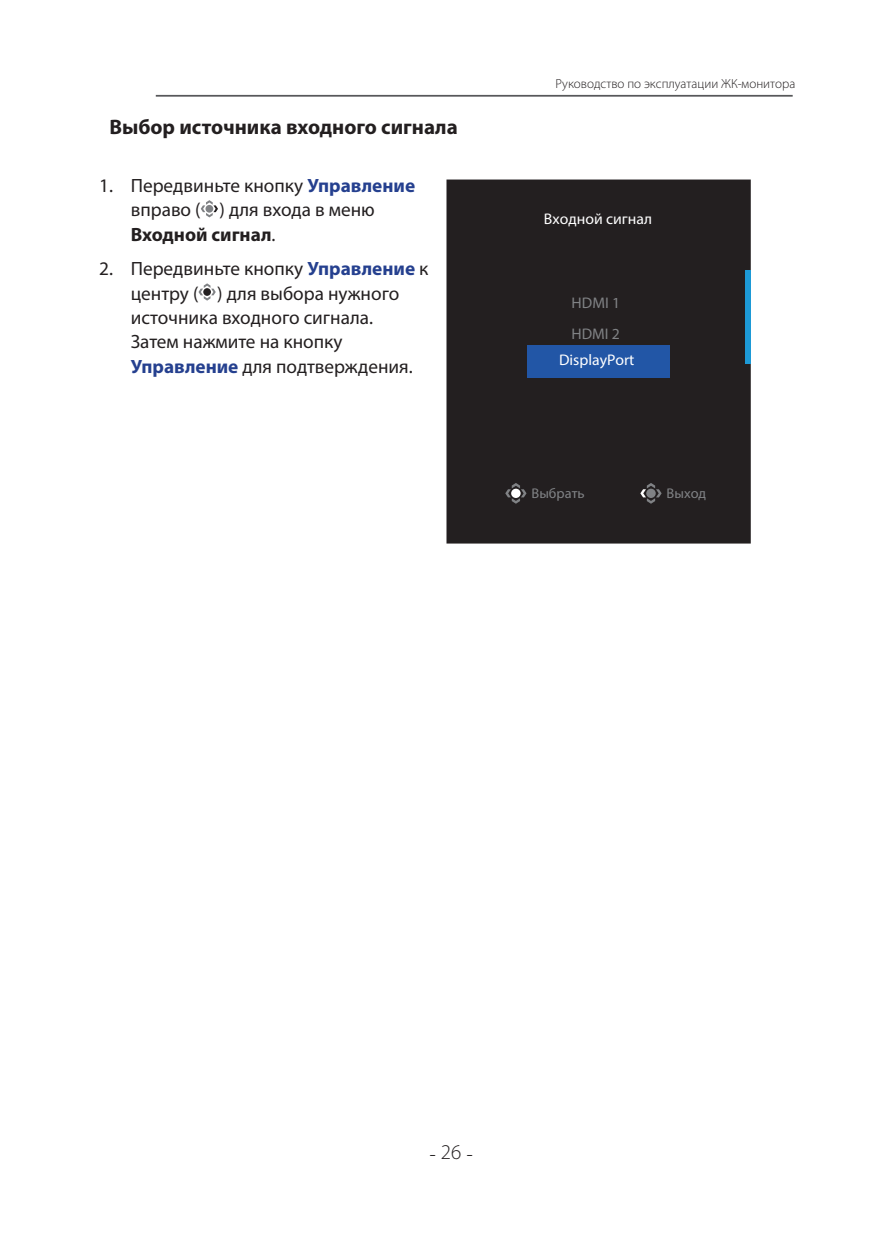
<style>
.page{position:relative;width:893px;height:1241px;background:#fff}
.page>*{position:absolute;margin:0;border:0;box-sizing:border-box;transform-origin:0 0}
.Heading_2{font:700 21px "Myriad Pro";color:#231f20}
.t1{font:300 21px "Adobe Song Std";color:#231f20}
.t2{font:19.25px/24.5px "Myriad Pro";color:#231f20}
.t3{font:15.4px "Play";color:#fff}
.t4{font:15.4px/30.4px "Play";color:#808285}
.t5{font:14px "Play";color:#808285}
.t6{font:300 13.12px "Myriad Pro";color:#231f20}
.s1{font-weight:700;color:#25408f}
.s2{font-weight:700}
.s3{font-family:"Myriad Pro"}
</style>
<div class="page">
<hr style="left:156px;top:95px;width:637px;height:2px;background:#57585a">
<svg style="left:201px;top:200px;width:17px;height:17px"></svg>
<svg style="left:198px;top:283px;width:18px;height:17px"></svg>
<div style="left:446px;top:179px;width:305px;height:364px;background:#231f20"></div>
<div style="left:745px;top:270px;width:6px;height:94px;background:#1d99d6"></div>
<svg style="left:505px;top:483px;width:21px;height:20px"></svg>
<svg style="left:640px;top:483px;width:22px;height:20px"></svg>
<div style="left:527px;top:345px;width:143px;height:32px;background:#2256a6"></div>
<p class="Heading_2" style="left:109px;top:113px;width:350px">Выбор источника входного сигнала</p>
<p class="t2" style="left:131px;top:173px;width:286px;text-indent:-32px">1. Передвиньте кнопку <span class="s1">Управление </span>вправо ( ) для входа в меню<br><span class="s2">Входной сигнал</span>.</p>
<p class="t2" style="left:131px;top:256px;width:299px;text-indent:-32px">2. Передвиньте кнопку <span class="s1">Управление</span> к центру ( ) для выбора нужного источника входного сигнала.<br>Затем нажмите на кнопку<br><span class="s1">Управление</span> для подтверждения.</p>
<p class="t6" style="left:556px;top:75px;width:241px">Руководство по эксплуатации ЖК-монитора</p>
<p class="t3" style="left:544px;top:210px;width:110px">Входной сигнал</p>
<p class="t4" style="left:571px;top:288px;width:50px">HDMI 1<br>HDMI 2</p>
<p class="t3" style="left:559px;top:351px;width:77px">DisplayPort</p>
<p class="t5" style="left:532px;top:484px;width:55px">Выбрать</p>
<p class="t5" style="left:667px;top:484px;width:41px">Выход</p>
<p class="t1" style="left:429px;top:1140px;width:46px">- <span class="s3">26</span> -</p>
</div>
